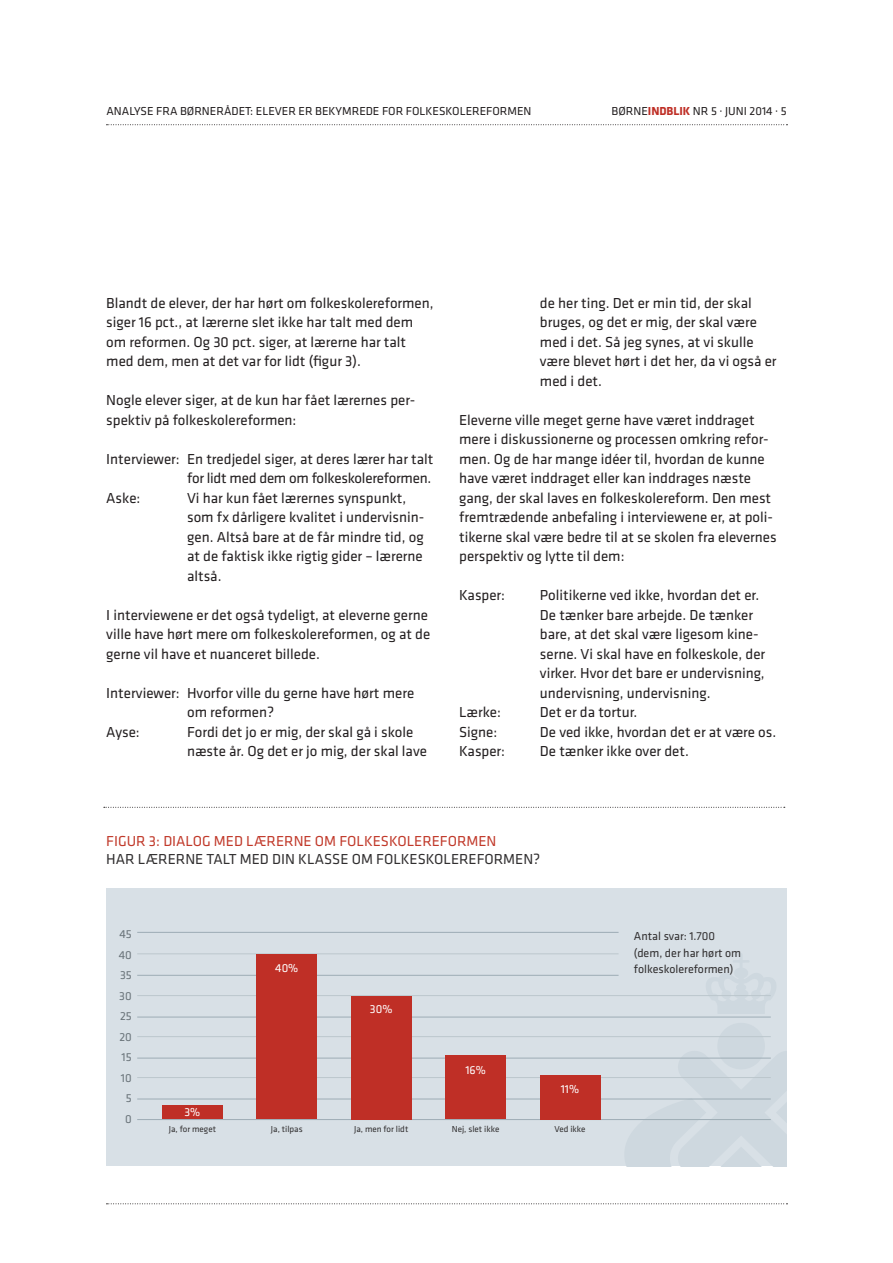
<style>
.page{position:relative;width:893px;height:1263px;background:#fff}
.page>*{position:absolute;margin:0;border:0;box-sizing:border-box;transform-origin:0 0}
.BR_Klavika_10_13_int{font:15px/19.5px "Klavika";color:#231f20}
.BR_Klavika_10_13{font:15px/19.5px "Klavika";color:#231f20}
.TABEL_RU{font:15px "Klavika";color:#312f30}
.TABEL_RU-2{font:15px "Klavika";color:#c13a2b}
.t1{font:12px "Klavika";color:#231f20}
.TABEL_BR{font:12px/16.5px "Klavika";color:#312f30}
.t2{font:12px "Klavika";color:#697379}
.TABEL_BR-2{font:12px "Klavika";color:#fff}
.TABEL_BR-3{font:9px "Klavika";color:#312f30}
.s1{font-weight:700;color:#bf2f26}
</style>
<div class="page">
<svg style="left:106px;top:124px;width:681px;height:1px"></svg>
<svg style="left:106px;top:1203px;width:681px;height:1px"></svg>
<div style="left:106px;top:888px;width:681px;height:278px;background:#d8e0e6"></div>
<hr style="left:137px;top:975px;width:482px;height:1px;background:#9dacb5">
<hr style="left:137px;top:1017px;width:634px;height:1px;background:#9dacb5">
<hr style="left:137px;top:1058px;width:634px;height:1px;background:#9dacb5">
<hr style="left:137px;top:1098px;width:634px;height:1px;background:#9dacb5">
<hr style="left:137px;top:932px;width:482px;height:1px;background:#9dacb5">
<hr style="left:137px;top:1119px;width:634px;height:1px;background:#9dacb5">
<hr style="left:137px;top:953px;width:482px;height:1px;background:#bcc7cd">
<hr style="left:137px;top:995px;width:634px;height:1px;background:#bcc7cd">
<hr style="left:137px;top:1036px;width:634px;height:1px;background:#bcc7cd">
<hr style="left:137px;top:1077px;width:634px;height:1px;background:#bcc7cd">
<div style="left:162px;top:1106px;width:61px;height:13px;background:#bf2f26"></div>
<div style="left:256px;top:954px;width:61px;height:165px;background:#bf2f26"></div>
<div style="left:351px;top:996px;width:61px;height:123px;background:#bf2f26"></div>
<div style="left:445px;top:1056px;width:61px;height:63px;background:#bf2f26"></div>
<div style="left:540px;top:1075px;width:60px;height:44px;background:#bf2f26"></div>
<svg style="left:104px;top:807px;width:681px;height:1px"></svg>
<p class="t1" style="left:106px;top:105px;width:426px">ANALYSE FRA BØRNERÅDET: ELEVER ER BEKYMREDE FOR FOLKESKOLEREFORMEN</p>
<p class="t1" style="left:612px;top:105px;width:177px">BØRNE<span class="s1">INDBLIK</span> NR 5 · JUNI 2014 · 5</p>
<p class="BR_Klavika_10_13" style="left:106px;top:293px;width:329px">Blandt de elever, der har hørt om folkeskolereformen, siger 16 pct., at lærerne slet ikke har talt med dem om reformen. Og 30 pct. siger, at lærerne har talt med dem, men at det var for lidt (figur 3).</p>
<p class="BR_Klavika_10_13" style="left:106px;top:391px;width:311px">Nogle elever siger, at de kun har fået lærernes per&shy;spektiv på folkeskolereformen:</p>
<p class="BR_Klavika_10_13_int" style="left:106px;top:449px;width:328px;text-align:right">Interviewer: En tredjedel siger, at deres lærer har talt for lidt med dem om folkeskolereformen.</p>
<p class="BR_Klavika_10_13_int" style="left:106px;top:488px;width:36px">Aske:</p>
<p class="BR_Klavika_10_13_int" style="left:187px;top:488px;width:239px">Vi har kun fået lærernes synspunkt, som fx dårligere kvalitet i undervisnin&shy;gen. Altså bare at de får mindre tid, og at de faktisk ikke rigtig gider – lærerne altså.</p>
<p class="BR_Klavika_10_13" style="left:106px;top:605px;width:325px">I interviewene er det også tydeligt, at eleverne gerne ville have hørt mere om folkeskolereformen, og at de gerne vil have et nuanceret billede.</p>
<p class="BR_Klavika_10_13_int" style="left:187px;top:683px;width:229px;text-indent:-81px">Interviewer: Hvorfor ville du gerne have hørt mere om reformen?</p>
<p class="BR_Klavika_10_13_int" style="left:106px;top:722px;width:35px">Ayse:</p>
<p class="BR_Klavika_10_13_int" style="left:187px;top:722px;width:241px">Fordi det jo er mig, der skal gå i skole næste år. Og det er jo mig, der skal lave</p>
<p class="BR_Klavika_10_13_int" style="left:540px;top:293px;width:238px">de her ting. Det er min tid, der skal bruges, og det er mig, der skal være med i det. Så jeg synes, at vi skulle være blevet hørt i det her, da vi også er med i det.</p>
<p class="BR_Klavika_10_13" style="left:459px;top:410px;width:319px">Eleverne ville meget gerne have været inddraget mere i diskussionerne og processen omkring refor&shy;men. Og de har mange idéer til, hvordan de kunne have været inddraget eller kan inddrages næste gang, der skal laves en folkeskolereform. Den mest fremtrædende anbefaling i interviewene er, at poli&shy;tikerne skal være bedre til at se skolen fra elevernes perspektiv og lytte til dem:</p>
<p class="BR_Klavika_10_13_int" style="left:459px;top:586px;width:47px">Kasper:</p>
<p class="BR_Klavika_10_13_int" style="left:540px;top:586px;width:227px">Politikerne ved ikke, hvordan det er.<br>De tænker bare arbejde. De tænker bare, at det skal være ligesom kine&shy;serne. Vi skal have en folkeskole, der virker. Hvor det bare er undervisning, undervisning, undervisning.</p>
<p class="BR_Klavika_10_13_int" style="left:459px;top:703px;width:43px">Lærke:</p>
<p class="BR_Klavika_10_13_int" style="left:540px;top:703px;width:99px">Det er da tortur.</p>
<p class="BR_Klavika_10_13_int" style="left:459px;top:722px;width:40px">Signe:</p>
<p class="BR_Klavika_10_13_int" style="left:540px;top:722px;width:238px">De ved ikke, hvordan det er at være os.</p>
<p class="BR_Klavika_10_13_int" style="left:459px;top:742px;width:47px">Kasper:</p>
<p class="BR_Klavika_10_13_int" style="left:540px;top:742px;width:150px">De tænker ikke over det.</p>
<p class="TABEL_RU-2" style="left:106px;top:832px;width:392px">FIGUR 3: DIALOG MED LÆRERNE OM FOLKESKOLEREFORMEN</p>
<p class="TABEL_RU" style="left:106px;top:850px;width:436px">HAR LÆRERNE TALT MED DIN KLASSE OM FOLKESKOLEREFORMEN?</p>
<p class="t2" style="left:119px;top:927px;width:14px">45</p>
<p class="t2" style="left:119px;top:948px;width:15px">40</p>
<p class="t2" style="left:120px;top:968px;width:13px">35</p>
<p class="t2" style="left:119px;top:989px;width:14px">30</p>
<p class="t2" style="left:120px;top:1010px;width:13px">25</p>
<p class="t2" style="left:119px;top:1030px;width:14px">20</p>
<p class="t2" style="left:122px;top:1051px;width:12px">15</p>
<p class="t2" style="left:121px;top:1071px;width:12px">10</p>
<p class="t2" style="left:126px;top:1092px;width:7px">5</p>
<p class="t2" style="left:125px;top:1112px;width:8px">0</p>
<p class="TABEL_BR-2" style="left:184px;top:1105px;width:17px">3%</p>
<p class="TABEL_BR-2" style="left:275px;top:962px;width:25px">40%</p>
<p class="TABEL_BR-2" style="left:370px;top:1003px;width:24px">30%</p>
<p class="TABEL_BR-2" style="left:465px;top:1063px;width:22px">16%</p>
<p class="TABEL_BR-2" style="left:561px;top:1082px;width:20px">11%</p>
<p class="TABEL_BR-3" style="left:169px;top:1124px;width:49px">Ja, for meget</p>
<p class="TABEL_BR-3" style="left:271px;top:1124px;width:33px">Ja, tilpas</p>
<p class="TABEL_BR-3" style="left:354px;top:1124px;width:56px">Ja, men for lidt</p>
<p class="TABEL_BR-3" style="left:452px;top:1124px;width:49px">Nej, slet ikke</p>
<p class="TABEL_BR-3" style="left:554px;top:1124px;width:33px">Ved ikke</p>
<p class="TABEL_BR" style="left:634px;top:928px;width:83px">Antal svar: 1.700</p>
<p class="TABEL_BR" style="left:634px;top:945px;width:109px">(dem, der har hørt om folkeskolereformen)</p>
</div>
